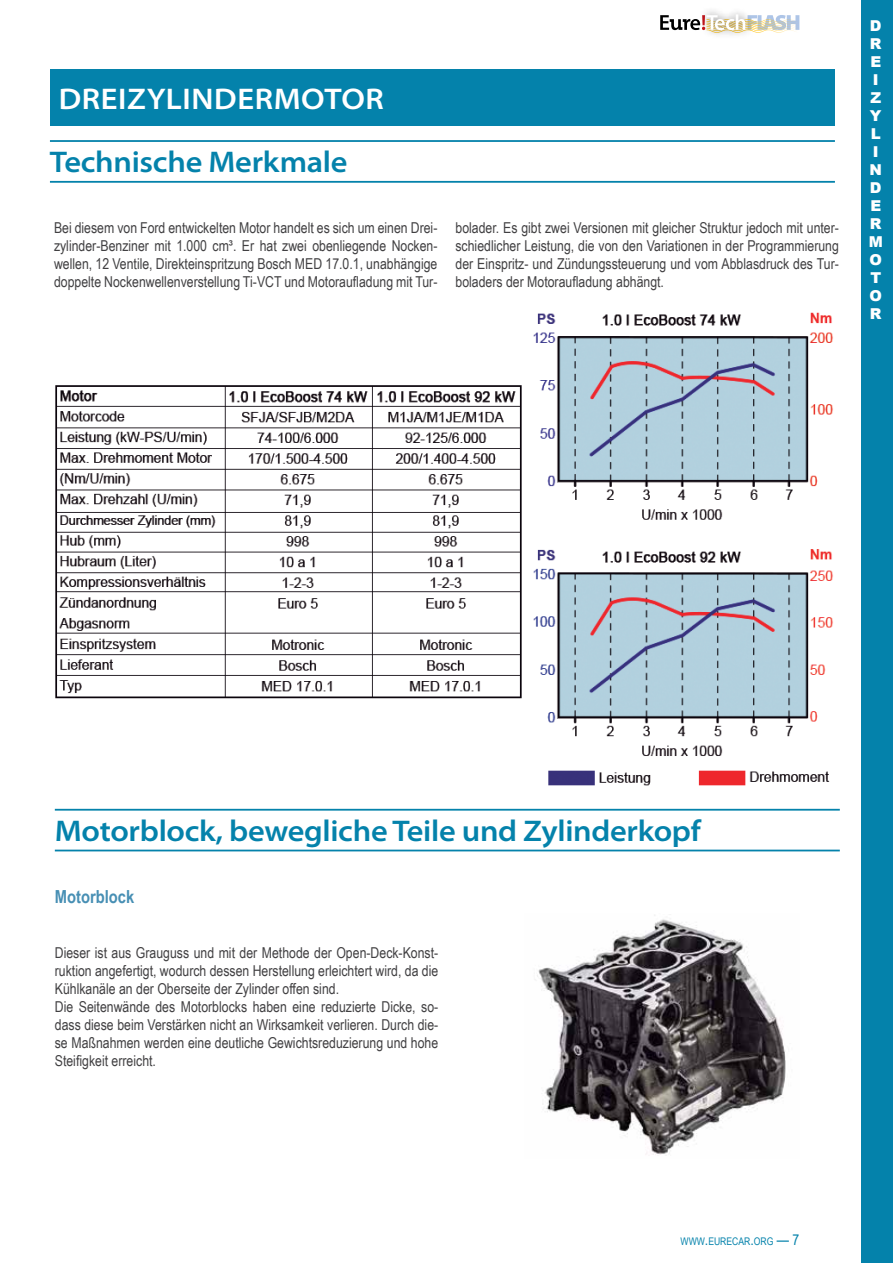
<style>
.page{position:relative;width:893px;height:1263px;background:#fff}
.page>*{position:absolute;margin:0;border:0;box-sizing:border-box;transform-origin:0 0}
.t1{font:600 semi-expanded 30px "Myriad Pro";letter-spacing:-.01em;color:#0482ab}
.t2{font:600 semi-expanded 30px "Myriad Pro";letter-spacing:.02em;color:#fff}
.t3{font:700 18px "Arial Narrow";color:#478fb4}
.t4{font:15px/18px "Arial Narrow";color:#414042;text-align:justify}
.t5{font:900 15px/18px "Arial";color:#fff}
.t6{font:10.5px "Arial Narrow";color:#0482ab}
.s1{font-size:15px}
</style>
<div class="page">
<svg style="left:660px;top:14px;width:139px;height:19px"></svg>
<div style="left:862px;top:0;width:31px;height:1263px;background:#0482ab"></div>
<hr style="left:50px;top:140px;width:785px;height:2px;background:#0482ab">
<hr style="left:50px;top:181px;width:785px;height:2px;background:#0482ab">
<div style="left:50px;top:70px;width:785px;height:56px;background:#0482ab"></div>
<img style="left:55px;top:312px;width:778px;height:474px">
<hr style="left:55px;top:809px;width:785px;height:2px;background:#0482ab">
<hr style="left:55px;top:850px;width:785px;height:1px;background:#0482ab">
<img style="left:535px;top:915px;width:251px;height:240px">
<h1 class="t2" style="left:59px;top:82px;width:326px">DREIZYLINDERMOTOR</h1>
<h1 class="t1" style="left:50px;top:145px;width:299px">Technische Merkmale</h1>
<p class="t4" style="left:54px;top:218px;width:385px">Bei diesem von Ford entwickelten Motor handelt es sich um einen Drei&shy;zylinder-Benziner mit 1.000 cm³. Er hat zwei obenliegende Nocken&shy;wellen, 12 Ventile, Direkteinspritzung Bosch MED 17.0.1, unabhängige doppelte Nockenwellenverstellung Ti-VCT und Motoraufladung mit Tur-</p>
<p class="t4" style="left:455px;top:218px;width:385px">bolader. Es gibt zwei Versionen mit gleicher Struktur jedoch mit unter&shy;schiedlicher Leistung, die von den Variationen in der Programmierung der Einspritz- und Zündungssteuerung und vom Abblasdruck des Tur&shy;boladers der Motoraufladung abhängt.</p>
<p class="t5" style="left:869px;top:16px;width:16px">D<br>R<br>E<br>I<br>Z<br>Y<br>L<br>I<br>N<br>D<br>E<br>R<br>M<br>O<br>T<br>O<br>R</p>
<h1 class="t1" style="left:55px;top:814px;width:648px">Motorblock, bewegliche Teile und Zylinderkopf</h1>
<p class="t3" style="left:55px;top:883px;width:81px">Motorblock</p>
<p class="t4" style="left:55px;top:943px;width:385px;text-align:left">Dieser ist aus Grauguss und mit der Methode der Open-Deck-Konst&shy;ruktion angefertigt, wodurch dessen Herstellung erleichtert wird, da die Kühlkanäle an der Oberseite der Zylinder offen sind.<br>Die Seitenwände des Motorblocks haben eine reduzierte Dicke, so&shy;dass diese beim Verstärken nicht an Wirksamkeit verlieren. Durch die&shy;se Maßnahmen werden eine deutliche Gewichtsreduzierung und hohe Steifigkeit erreicht.</p>
<p class="t6" style="left:680px;top:1233px;width:120px">WWW<span class="s1">.</span>EURECAR<span class="s1">.</span>ORG <span class="s1">— 7</span></p>
</div>
